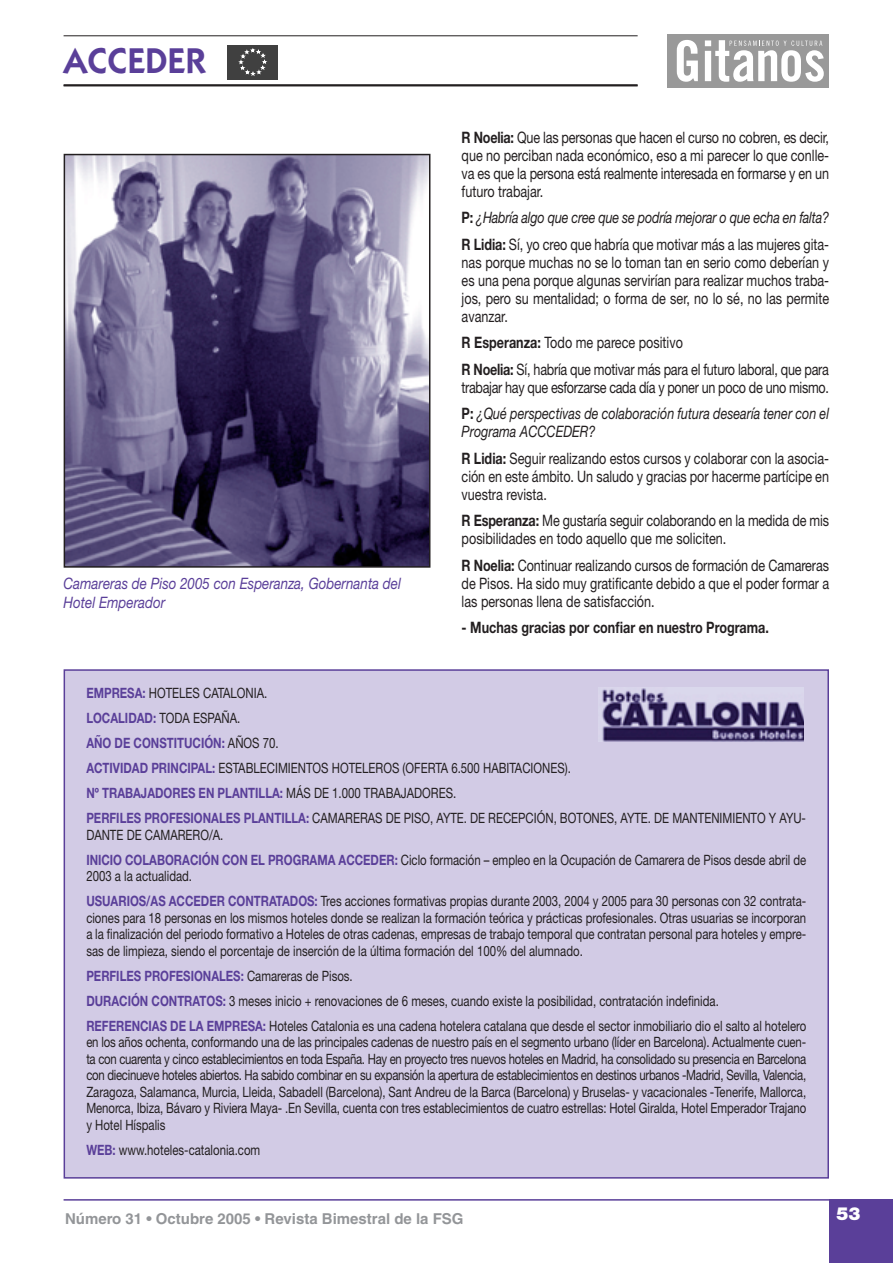
<style>
.page{position:relative;width:893px;height:1263px;background:#fff}
.page>*{position:absolute;margin:0;border:0;box-sizing:border-box;transform-origin:0 0}
.t1{font:600 36px "Itc Kabel";color:#5a3f99}
.t2{font:900 18px "Helvetica Neue";color:#fff}
.t3{font:15.75px/18px "Helvetica Neue";color:#231f20;text-align:justify;scale:.8 1}
.t4{font:15.75px/26.5px "Helvetica Neue";letter-spacing:-.025em;color:#231f20;scale:.8 1}
.t5{font:italic 15.75px/26.5px "Helvetica Neue";letter-spacing:-.015em;color:#231f20;scale:.8 1}
.t6{font:15.75px/26.5px "Helvetica Neue";letter-spacing:-.02em;color:#231f20;scale:.8 1}
.t7{font:italic 15.75px/18.8px "Helvetica Neue";color:#5a3f99;scale:.85 1}
.t8{font:700 15.75px "Helvetica Neue";color:#231f20;scale:.8 1}
.t9{font:700 15px "Helvetica";color:#939598}
.t10{font:14.25px/25px "Helvetica Neue";color:#231f20;scale:.8 1}
.s1{font-weight:700}
.s2{font-weight:700;font-style:normal}
.s3{font-style:normal}
.s4{font-style:italic}
.s5{font-weight:700;color:#5a3f99}
</style>
<div class="page">
<div style="left:667px;top:34px;width:162px;height:54px;background:#999"></div>
<svg style="left:677px;top:40px;width:21px;height:42px"></svg>
<svg style="left:705px;top:40px;width:119px;height:42px"></svg>
<hr style="left:64px;top:84px;width:574px;height:2px;background:#231f20">
<hr style="left:64px;top:36px;width:574px;height:1px;background:#231f20">
<hr style="left:64px;top:1199px;width:829px;height:1px;background:#5a3f99">
<div style="left:227px;top:45px;width:51px;height:34px;background:#404040"></div>
<svg style="left:240px;top:49px;width:26px;height:26px"></svg>
<div style="left:829px;top:1200px;width:64px;height:63px;background:#5a3f99"></div>
<div style="left:64px;top:670px;width:764px;height:508px;background:#d2cbe5"></div>
<img style="left:598px;top:687px;width:206px;height:54px">
<img style="left:67px;top:157px;width:360px;height:408px">
<div style="left:64px;top:154px;width:366px;height:414px;border:2px solid #231f20"></div>
<h1 class="t1" style="left:64px;top:48px;width:144px">ACCEDER</h1>
<p class="t7" style="left:64px;top:576px;width:398px">Camareras de Piso 2005 con Esperanza, Gobernanta del<br>Hotel Emperador</p>
<p class="t3" style="left:462px;top:130px;width:461px"><span class="s1">R Noelia:</span> Que las personas que hacen el curso no cobren, es decir, que no perciban nada económico, eso a mi parecer lo que conlle&shy;va es que la persona está realmente interesada en formarse y en un futuro trabajar.</p>
<p class="t5" style="left:462px;top:206px;width:461px"><span class="s2">P:</span> ¿Habría algo que cree que se podría mejorar o que echa en falta?<br><span class="s2">R Lidia:</span> <span class="s3">Sí, yo creo que habría que motivar más a las mujeres gita-</span></p>
<p class="t3" style="left:462px;top:255px;width:461px">nas porque muchas no se lo toman tan en serio como deberían y es una pena porque algunas servirían para realizar muchos traba&shy;jos, pero su mentalidad; o forma de ser, no lo sé, no las permite avanzar.</p>
<p class="t6" style="left:462px;top:331px;width:461px"><span class="s1">R Esperanza:</span> Todo me parece positivo<br><span class="s1">R Noelia:</span> Sí, habría que motivar más para el futuro laboral, que para</p>
<p class="t4" style="left:462px;top:375px;width:461px">trabajar hay que esforzarse cada día y poner un poco de uno mismo.<br><span class="s1">P:</span> <span class="s4">¿Qué perspectivas de colaboración futura desearía tener con el</span></p>
<p class="t3" style="left:462px;top:420px;width:461px;line-height:26.5px"><span class="s4">Programa ACCCEDER?<br></span><span class="s1">R Lidia:</span> Seguir realizando estos cursos y colaborar con la asocia-</p>
<p class="t3" style="left:462px;top:469px;width:461px">ción en este ámbito. Un saludo y gracias por hacerme partícipe en vuestra revista.</p>
<p class="t3" style="left:462px;top:513px;width:461px"><span class="s1">R Esperanza:</span> Me gustaría seguir colaborando en la medida de mis posibilidades en todo aquello que me soliciten.</p>
<p class="t3" style="left:462px;top:558px;width:461px"><span class="s1">R Noelia:</span> Continuar realizando cursos de formación de Camareras de Pisos. Ha sido muy gratificante debido a que el poder formar a las personas llena de satisfacción.</p>
<p class="t8" style="left:462px;top:622px;width:386px">- Muchas gracias por confiar en nuestro Programa.</p>
<p class="t10" style="left:86px;top:682px;width:901px"><span class="s5">EMPRESA:</span> HOTELES CATALONIA.<br><span class="s5">LOCALIDAD:</span> TODA ESPAÑA.<br><span class="s5">AÑO DE CONSTITUCIÓN:</span> AÑOS 70.<br><span class="s5">ACTIVIDAD PRINCIPAL:</span> ESTABLECIMIENTOS HOTELEROS (OFERTA 6.500 HABITACIONES).<br><span class="s5">Nº TRABAJADORES EN PLANTILLA:</span> MÁS DE 1.000 TRABAJADORES.<br><span class="s5">PERFILES PROFESIONALES PLANTILLA:</span> CAMARERAS DE PISO, AYTE. DE RECEPCIÓN, BOTONES, AYTE. DE MANTENIMIENTO Y AYU-</p>
<p class="t10" style="left:86px;top:824px;width:901px">DANTE DE CAMARERO/A.<br><span class="s5">INICIO COLABORACIÓN CON EL PROGRAMA ACCEDER:</span> Ciclo formación – empleo en la Ocupación de Camarera de Pisos desde abril de</p>
<p class="t10" style="left:86px;top:865px;width:901px">2003 a la actualidad.<br><span class="s5">USUARIOS/AS ACCEDER CONTRATADOS:</span> Tres acciones formativas propias durante 2003, 2004 y 2005 para 30 personas con 32 contrata-</p>
<p class="t10" style="left:86px;top:911px;width:901px;line-height:16.5px;text-align:justify">ciones para 18 personas en los mismos hoteles donde se realizan la formación teórica y prácticas profesionales. Otras usuarias se incorporan a la finalización del periodo formativo a Hoteles de otras cadenas, empresas de trabajo temporal que contratan personal para hoteles y empre&shy;sas de limpieza, siendo el porcentaje de inserción de la última formación del 100% del alumnado.</p>
<p class="t10" style="left:86px;top:965px;width:901px"><span class="s5">PERFILES PROFESIONALES:</span> Camareras de Pisos.<br><span class="s5">DURACIÓN CONTRATOS:</span> 3 meses inicio + renovaciones de 6 meses, cuando existe la posibilidad, contratación indefinida.<br><span class="s5">REFERENCIAS DE LA EMPRESA:</span> Hoteles Catalonia es una cadena hotelera catalana que desde el sector inmobiliario dio el salto al hotelero</p>
<p class="t10" style="left:86px;top:1035px;width:901px;line-height:16.5px;text-align:justify">en los años ochenta, conformando una de las principales cadenas de nuestro país en el segmento urbano (líder en Barcelona). Actualmente cuen&shy;ta con cuarenta y cinco establecimientos en toda España. Hay en proyecto tres nuevos hoteles en Madrid, ha consolidado su presencia en Barcelona con diecinueve hoteles abiertos. Ha sabido combinar en su expansión la apertura de establecimientos en destinos urbanos -Madrid, Sevilla, Valencia, Zaragoza, Salamanca, Murcia, Lleida, Sabadell (Barcelona), Sant Andreu de la Barca (Barcelona) y Bruselas- y vacacionales -Tenerife, Mallorca, Menorca, Ibiza, Bávaro y Riviera Maya- .En Sevilla, cuenta con tres establecimientos de cuatro estrellas: Hotel Giralda, Hotel Emperador Trajano y Hotel Híspalis</p>
<p class="t10" style="left:86px;top:1139px;width:219px"><span class="s5">WEB:</span> www.hoteles-catalonia.com</p>
<p class="t9" style="left:65px;top:1213px;width:400px">Número 31 • Octubre 2005 • Revista Bimestral de la FSG</p>
<p class="t2" style="left:836px;top:1207px;width:26px">53</p>
</div>
